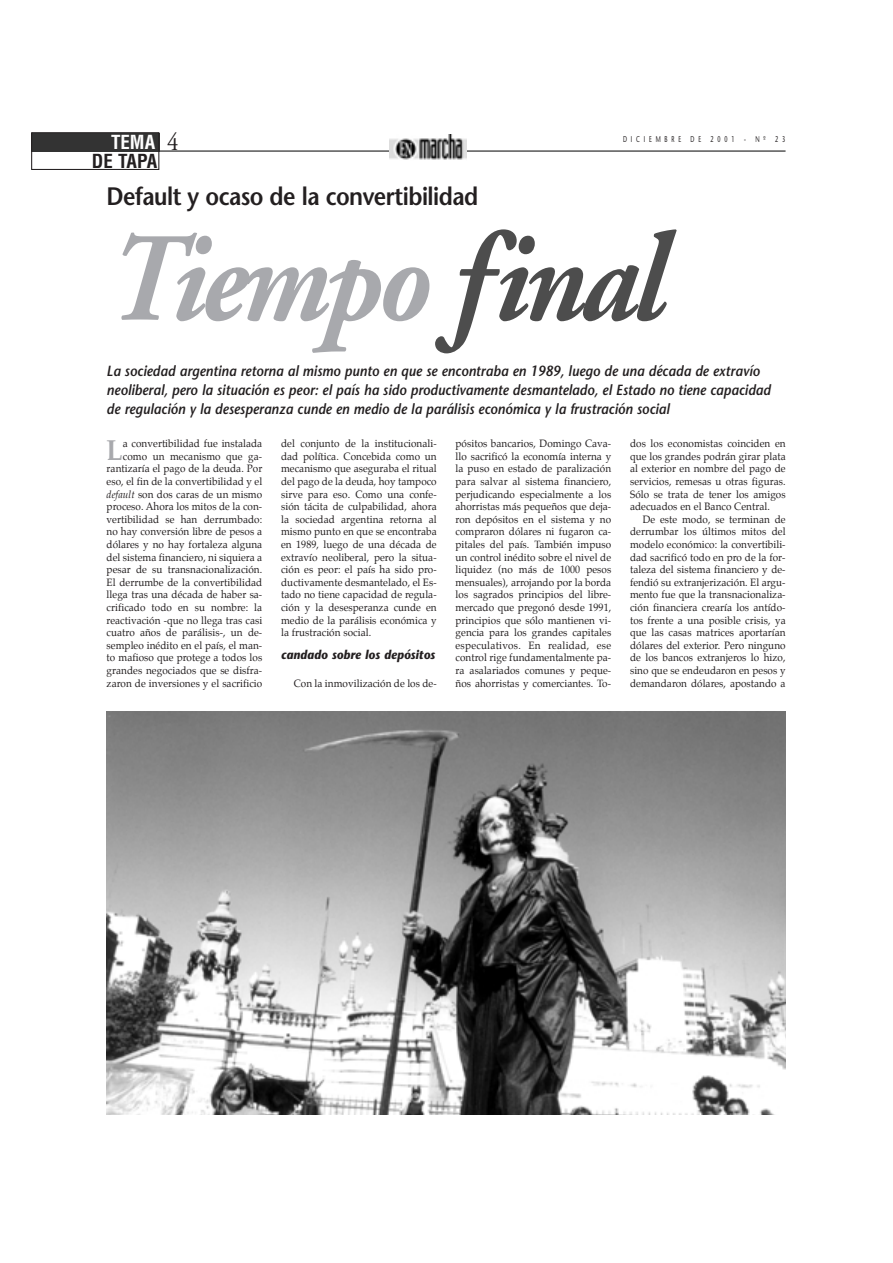
<style>
.page{position:relative;width:893px;height:1263px;background:#fff}
.page>*{position:absolute;margin:0;border:0;box-sizing:border-box;transform-origin:0 0}
.t1{font:italic 700 126px "Adobe Garamond";letter-spacing:-.04em;color:#a8a9ad;scale:.9 1}
.t2{font:700 28.65px "Palatino";color:#a8a9ad;scale:.95 1}
.t3{font:600 25.2px "Stone Sans";letter-spacing:-.025em;color:#231f20;scale:.9 1}
.t4{font:25.2px "Adobe Garamond";color:#231f20;scale:.9 1}
.t5{font:700 condensed 18.9px "Helvetica";letter-spacing:-.02em;color:#231f20}
.t6{font:700 condensed 18.9px "Helvetica";color:#fff}
.t7{font:italic 600 14.7px/18.9px "Stone Sans";color:#231f20;scale:.9 1}
.t8{font:italic 700 12.6px "Stone Sans";letter-spacing:.005em;color:#231f20;scale:.9 1}
.t9{font:10.5px/12.6px "Palatino";letter-spacing:.005em;color:#231f20;text-align:justify;scale:.95 1}
.t10{font:8.4px "Stone Sans";letter-spacing:.705em;color:#231f20;scale:.65 1}
.s1{color:#4d4d4d}
.s2{font-style:italic}
</style>
<div class="page">
<hr style="left:67px;top:151px;width:718px;height:1px;background:#000">
<img style="left:389px;top:135px;width:77px;height:25px">
<div style="left:31px;top:133px;width:128px;height:19px;background:#333"></div>
<div style="left:31px;top:132px;width:128px;height:38px;border:1px solid #231f20"></div>
<img style="left:107px;top:712px;width:678px;height:403px">
<h3 class="t4" style="left:167px;top:132px;width:14px">4</h3>
<h3 class="t6" style="left:111px;top:135px;width:46px">TEMA</h3>
<h3 class="t3" style="left:107px;top:186px;width:414px">Default y ocaso de la convertibilidad</h3>
<h1 class="t1" style="left:107px;top:229px;width:621px">Tiempo <span class="s1">final</span></h1>
<p class="t10" style="left:623px;top:136px;width:251px">DICIEMBRE DE 2001 - Nº 23</p>
<h3 class="t5" style="left:92px;top:154px;width:67px">DE TAPA</h3>
<p class="t7" style="left:107px;top:363px;width:739px">La sociedad argentina retorna al mismo punto en que se encontraba en 1989, luego de una década de extravío neoliberal, pero la situación es peor: el país ha sido productivamente desmantelado, el Estado no tiene capacidad de regulación y la desesperanza cunde en medio de la parálisis económica y la frustración social</p>
<p class="t9" style="left:107px;top:438px;width:165px;text-align:right">a convertibilidad fue instalada como un mecanismo que ga&shy;rantizaría el pago de la deuda. Por eso, el fin de la convertibilidad y el <span class="s2">default</span> son dos caras de un mismo proceso. Ahora los mitos de la con&shy;vertibilidad se han derrumbado: no hay conversión libre de pesos a dólares y no hay fortaleza alguna del sistema financiero, ni siquiera a pesar de su transnacionalización.<br>El derrumbe de la convertibilidad llega tras una década de haber sa&shy;crificado todo en su nombre: la reactivación -que no llega tras casi cuatro años de parálisis-, un de&shy;sempleo inédito en el país, el man&shy;to mafioso que protege a todos los grandes negociados que se disfra&shy;zaron de inversiones y el sacrificio</p>
<p class="t9" style="left:281px;top:438px;width:165px">del conjunto de la institucionali&shy;dad política. Concebida como un mecanismo que aseguraba el ritual del pago de la deuda, hoy tampoco sirve para eso. Como una confe&shy;sión tácita de culpabilidad, ahora la sociedad argentina retorna al mismo punto en que se encontraba en 1989, luego de una década de extravío neoliberal, pero la situa&shy;ción es peor: el país ha sido pro&shy;ductivamente desmantelado, el Es&shy;tado no tiene capacidad de regula&shy;ción y la desesperanza cunde en medio de la parálisis económica y la frustración social.</p>
<h2 class="t2" style="left:106px;top:436px;width:19px">L</h2>
<p class="t8" style="left:281px;top:650px;width:172px">candado sobre los depósitos</p>
<p class="t9" style="left:294px;top:677px;width:152px">Con la inmovilización de los de-</p>
<p class="t9" style="left:455px;top:438px;width:165px">pósitos bancarios, Domingo Cava&shy;llo sacrificó la economía interna y la puso en estado de paralización para salvar al sistema financiero, perjudicando especialmente a los ahorristas más pequeños que deja&shy;ron depósitos en el sistema y no compraron dólares ni fugaron ca&shy;pitales del país. También impuso un control inédito sobre el nivel de liquidez (no más de 1000 pesos mensuales), arrojando por la borda los sagrados principios del libre&shy;mercado que pregonó desde 1991, principios que sólo mantienen vi&shy;gencia para los grandes capitales especulativos. En realidad, ese control rige fundamentalmente pa&shy;ra asalariados comunes y peque&shy;ños ahorristas y comerciantes. To-</p>
<p class="t9" style="left:630px;top:438px;width:165px">dos los economistas coinciden en que los grandes podrán girar plata al exterior en nombre del pago de servicios, remesas u otras figuras.<br>Sólo se trata de tener los amigos adecuados en el Banco Central.</p>
<p class="t9" style="left:630px;top:514px;width:165px;text-indent:13px">De este modo, se terminan de derrumbar los últimos mitos del modelo económico: la convertibili&shy;dad sacrificó todo en pro de la for&shy;taleza del sistema financiero y de&shy;fendió su extranjerización. El argu&shy;mento fue que la transnacionaliza&shy;ción financiera crearía los antído&shy;tos frente a una posible crisis, ya que las casas matrices aportarían dólares del exterior. Pero ninguno de los bancos extranjeros lo hizo, sino que se endeudaron en pesos y demandaron dólares, apostando a</p>
</div>
